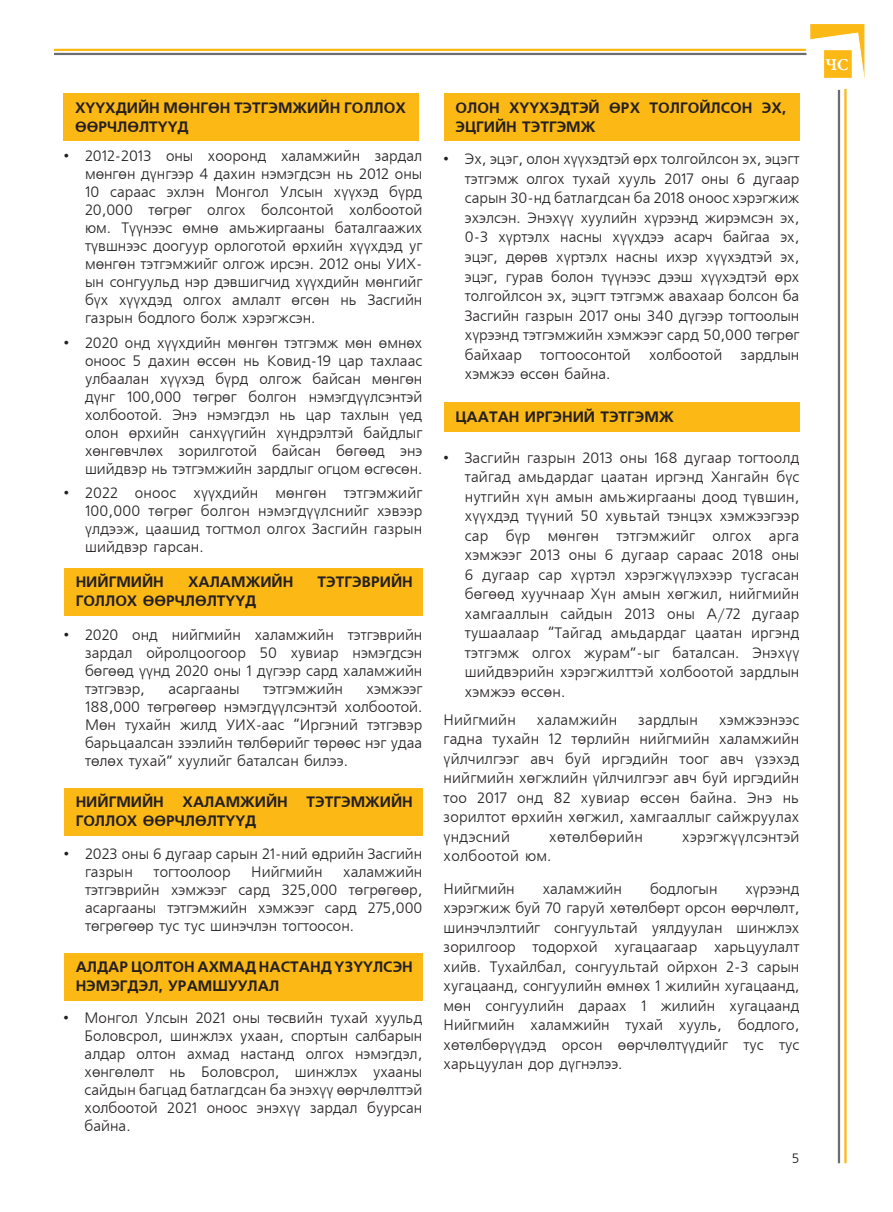
<style>
.page{position:relative;width:893px;height:1212px;background:#fff}
.page>*{position:absolute;margin:0;border:0;box-sizing:border-box;transform-origin:0 0}
.t1{font:700 16.5px "Zazaa Minion Pro";color:#fff}
.t2{font:15px/19.5px "MAK Freeset";color:#231f20;text-align:justify}
.t3{font:700 15px/18.9px "MAK Freeset";color:#231f20}
.t4{font:15px "MAK Freeset";letter-spacing:.02em;color:#231f20}
.t5{font:300 13.5px "MAK Foreigner";color:#231f20}
.s1{font-family:"Mogul Arial"}
</style>
<div class="page">
<hr style="left:844px;top:85px;width:3px;height:1078px;background:#fcb814">
<hr style="left:838px;top:85px;width:2px;height:1078px;background:#6c6d70">
<hr style="left:54px;top:49px;width:762px;height:2px;background:#fcb814">
<hr style="left:54px;top:53px;width:762px;height:2px;background:#6c6d70">
<div style="left:810px;top:24px;width:54px;height:54px;background:#fcb814;border:1px solid #fcb814"></div>
<svg style="left:804px;top:32px;width:61px;height:62px"></svg>
<div style="left:824px;top:51px;width:27px;height:27px;background:#fcb814;border:1px solid #fcb814"></div>
<div style="left:64px;top:568px;width:358px;height:48px;background:#fcb814"></div>
<div style="left:64px;top:788px;width:358px;height:48px;background:#fcb814"></div>
<div style="left:64px;top:953px;width:358px;height:48px;background:#fcb814"></div>
<div style="left:444px;top:94px;width:355px;height:47px;background:#fcb814"></div>
<div style="left:63px;top:94px;width:356px;height:47px;background:#fcb814"></div>
<div style="left:444px;top:402px;width:355px;height:30px;background:#fcb814"></div>
<p class="t3" style="left:75px;top:99px;width:332px">ХҮҮХДИЙН МӨНГӨН ТЭТГЭМЖИЙН ГОЛЛОХ<br>ӨӨРЧЛӨЛТҮҮД</p>
<p class="t2" style="left:85px;top:148px;width:339px;line-height:18px;text-indent:-21px"><span class="s1">•</span> 2012-2013 оны хооронд халамжийн зардал мөнгөн дүнгээр 4 дахин нэмэгдсэн нь 2012 оны 10 сараас эхлэн Монгол Улсын хүүхэд бүрд 20,000 төгрөг олгох болсонтой холбоотой юм. Түүнээс өмнө амьжиргааны баталгаажих түвшнээс доогуур орлоготой өрхийн хүүхдэд уг мөнгөн тэтгэмжийг олгож ирсэн. 2012 оны УИХ&shy;ын сонгуульд нэр дэвшигчид хүүхдийн мөнгийг бүх хүүхдэд олгох амлалт өгсөн нь Засгийн газрын бодлого болж хэрэгжсэн.</p>
<p class="t2" style="left:85px;top:334px;width:339px;line-height:18px;text-indent:-21px"><span class="s1">•</span> 2020 онд хүүхдийн мөнгөн тэтгэмж мөн өмнөх оноос 5 дахин өссөн нь Ковид-19 цар тахлаас улбаалан хүүхэд бүрд олгож байсан мөнгөн дүнг 100,000 төгрөг болгон нэмэгдүүлсэнтэй холбоотой. Энэ нэмэгдэл нь цар тахлын үед олон өрхийн санхүүгийн хүндрэлтэй байдлыг хөнгөвчлөх зорилготой байсан бөгөөд энэ шийдвэр нь тэтгэмжийн зардлыг огцом өсгөсөн.</p>
<p class="t2" style="left:85px;top:485px;width:339px;line-height:18px;text-indent:-21px"><span class="s1">•</span> 2022 оноос хүүхдийн мөнгөн тэтгэмжийг 100,000 төгрөг болгон нэмэгдүүлснийг хэвээр үлдээж, цаашид тогтмол олгох Засгийн газрын шийдвэр гарсан.</p>
<p class="t3" style="left:76px;top:573px;width:90px">НИЙГМИЙН</p>
<p class="t3" style="left:188px;top:573px;width:107px">ХАЛАМЖИЙН</p>
<p class="t3" style="left:318px;top:573px;width:97px">ТЭТГЭВРИЙН</p>
<p class="t3" style="left:76px;top:592px;width:182px">ГОЛЛОХ ӨӨРЧЛӨЛТҮҮД</p>
<p class="t2" style="left:85px;top:627px;width:339px;line-height:18px;text-indent:-21px"><span class="s1">•</span> 2020 онд нийгмийн халамжийн тэтгэврийн зардал ойролцоогоор 50 хувиар нэмэгдсэн бөгөөд үүнд 2020 оны 1 дүгээр сард халамжийн тэтгэвэр,</p>
<p class="t2" style="left:168px;top:680px;width:73px">асаргааны</p>
<p class="t2" style="left:263px;top:680px;width:81px">тэтгэмжийн</p>
<p class="t2" style="left:85px;top:681px;width:339px;line-height:18px;text-indent:282px">хэмжээг 188,000 төгрөгөөр нэмэгдүүлсэнтэй холбоотой.<br>Мөн тухайн жилд УИХ-аас “Иргэний тэтгэвэр барьцаалсан зээлийн төлбөрийг төрөөс нэг удаа төлөх тухай” хуулийг баталсан билээ.</p>
<p class="t3" style="left:76px;top:793px;width:339px">НИЙГМИЙН ХАЛАМЖИЙН ТЭТГЭМЖИЙН<br>ГОЛЛОХ ӨӨРЧЛӨЛТҮҮД</p>
<p class="t2" style="left:85px;top:846px;width:339px;line-height:18px;text-indent:-21px"><span class="s1">•</span> 2023 оны 6 дугаар сарын 21-ний өдрийн Засгийн газрын</p>
<p class="t2" style="left:85px;top:864px;width:339px;line-height:18px;text-indent:258px">халамжийн тэтгэврийн хэмжээг сард 325,000 төгрөгөөр, асаргааны тэтгэмжийн хэмжээг сард 275,000 төгрөгөөр тус тус шинэчлэн тогтоосон.</p>
<p class="t2" style="left:154px;top:863px;width:78px">тогтоолоор</p>
<p class="t2" style="left:251px;top:863px;width:73px">Нийгмийн</p>
<p class="t3" style="left:76px;top:958px;width:339px">АЛДАР ЦОЛТОН АХМАД НАСТАНД ҮЗҮҮЛСЭН<br>НЭМЭГДЭЛ, УРАМШУУЛАЛ</p>
<p class="t2" style="left:85px;top:1010px;width:339px;line-height:18px;text-indent:-21px"><span class="s1">•</span> Монгол Улсын 2021 оны төсвийн тухай хуульд Боловсрол, шинжлэх ухаан, спортын салбарын алдар олтон ахмад настанд олгох нэмэгдэл, хөнгөлөлт нь Боловсрол, шинжлэх ухааны сайдын багцад батлагдсан ба энэхүү өөрчлөлттэй холбоотой 2021 оноос энэхүү зардал буурсан байна.</p>
<p class="t3" style="left:455px;top:99px;width:332px">ОЛОН ХҮҮХЭДТЭЙ ӨРХ ТОЛГОЙЛСОН ЭХ,<br>ЭЦГИЙН ТЭТГЭМЖ</p>
<p class="t2" style="left:465px;top:150px;width:336px;text-indent:-21px"><span class="s1">•</span> Эх, эцэг, олон хүүхэдтэй өрх толгойлсон эх, эцэгт тэтгэмж олгох тухай хууль 2017 оны 6 дугаар сарын 30-нд батлагдсан ба 2018 оноос хэрэгжиж эхэлсэн. Энэхүү хуулийн хүрээнд жирэмсэн эх, 0-3 хүртэлх насны хүүхдээ асарч байгаа эх, эцэг, дөрөв хүртэлх насны ихэр хүүхэдтэй эх, эцэг, гурав болон түүнээс дээш хүүхэдтэй өрх толгойлсон эх, эцэгт тэтгэмж авахаар болсон ба Засгийн газрын 2017 оны 340 дүгээр тогтоолын хүрээнд тэтгэмжийн хэмжээг сард 50,000 төгрөг байхаар тогтоосонтой холбоотой зардлын хэмжээ өссөн байна.</p>
<p class="t3" style="left:455px;top:407px;width:220px">ЦААТАН ИРГЭНИЙ ТЭТГЭМЖ</p>
<p class="t2" style="left:465px;top:449px;width:336px;text-indent:-21px"><span class="s1">•</span> Засгийн газрын 2013 оны 168 дугаар тогтоолд тайгад амьдардаг цаатан иргэнд Хангайн бүс нутгийн хүн амын амьжиргааны доод түвшин, хүүхдэд түүний 50 хувьтай тэнцэх хэмжээгээр сар бүр мөнгөн тэтгэмжийг олгох арга хэмжээг 2013 оны 6 дугаар сараас 2018 оны 6 дугаар сар хүртэл хэрэгжүүлэхээр тусгасан бөгөөд хуучнаар Хүн амын хөгжил, нийгмийн хамгааллын сайдын 2013 оны А/72 дугаар тушаалаар “Тайгад амьдардаг цаатан иргэнд тэтгэмж олгох журам”-ыг баталсан. Энэхүү шийдвэрийн хэрэгжилттэй холбоотой зардлын хэмжээ өссөн.</p>
<p class="t2" style="left:444px;top:711px;width:74px">Нийгмийн</p>
<p class="t2" style="left:537px;top:711px;width:82px">халамжийн</p>
<p class="t2" style="left:638px;top:711px;width:61px">зардлын</p>
<p class="t2" style="left:444px;top:711px;width:357px;text-indent:275px">хэмжээнээс гадна тухайн 12 төрлийн нийгмийн халамжийн үйлчилгээг авч буй иргэдийн тоог авч үзэхэд нийгмийн хөгжлийн үйлчилгээг авч буй иргэдийн тоо 2017 онд 82 хувиар өссөн байна. Энэ нь зорилтот өрхийн хөгжил, хамгааллыг сайжруулах үндэсний</p>
<p class="t4" style="left:549px;top:829px;width:95px">хөтөлбөрийн</p>
<p class="t4" style="left:682px;top:829px;width:119px">хэрэгжүүлсэнтэй</p>
<p class="t2" style="left:444px;top:841px;width:109px;line-height:32.2px">холбоотой юм.<br>Нийгмийн</p>
<p class="t2" style="left:543px;top:879px;width:81px">халамжийн</p>
<p class="t2" style="left:650px;top:879px;width:69px">бодлогын</p>
<p class="t2" style="left:444px;top:879px;width:357px;text-indent:302px">хүрээнд хэрэгжиж буй 70 гаруй хөтөлбөрт орсон өөрчлөлт, шинэчлэлтийг сонгуультай уялдуулан шинжлэх зорилгоор тодорхой хугацаагаар харьцуулалт хийв. Тухайлбал, сонгуультай ойрхон 2-3 сарын хугацаанд, сонгуулийн өмнөх 1 жилийн хугацаанд, мөн сонгуулийн дараах 1 жилийн хугацаанд Нийгмийн халамжийн тухай хууль, бодлого, хөтөлбөрүүдэд орсон өөрчлөлтүүдийг тус тус харьцуулан дор дүгнэлээ.</p>
<p class="t5" style="left:792px;top:1152px;width:9px">5</p>
<p class="t1" style="left:826px;top:55px;width:24px">ЧС</p>
</div>
